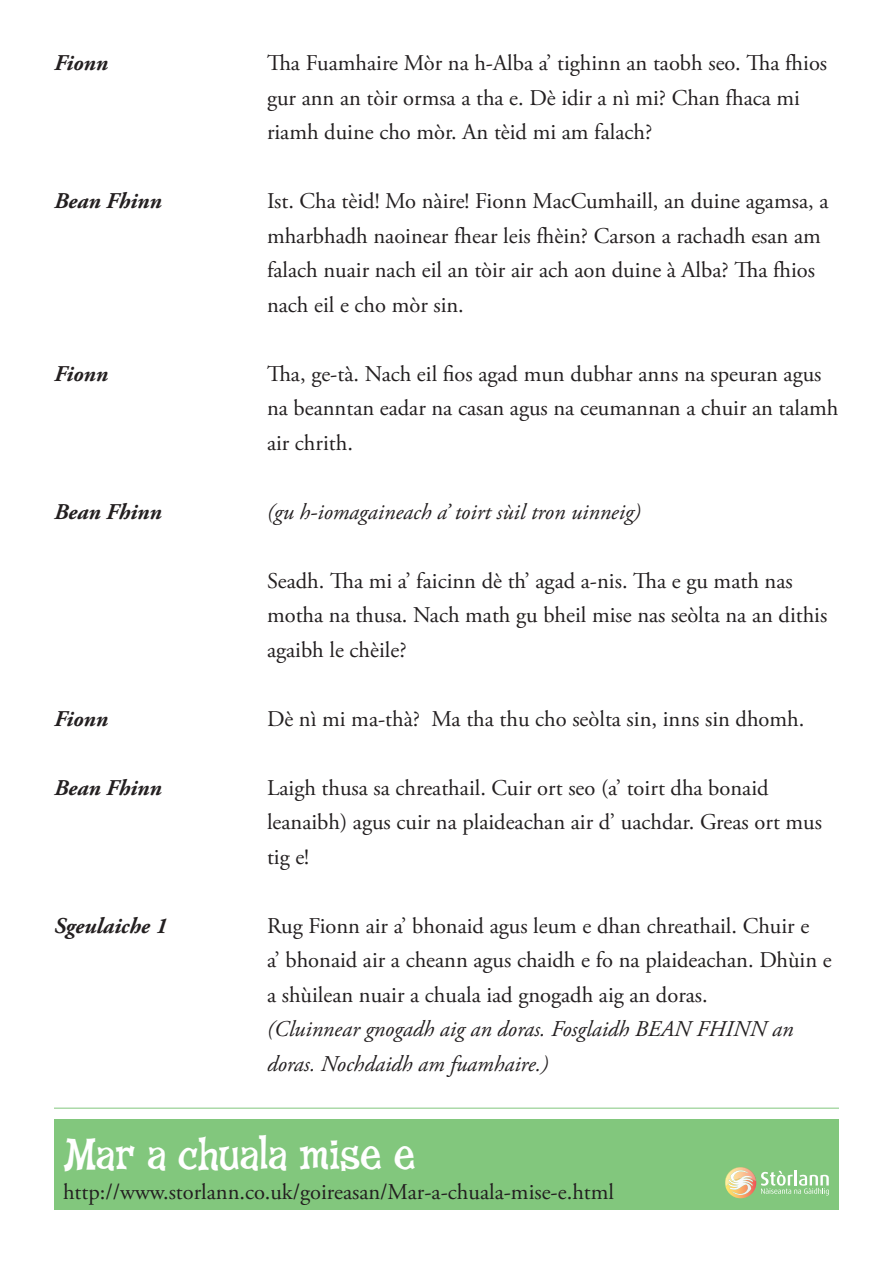
<style>
.page{position:relative;width:893px;height:1263px;background:#fff}
.page>*{position:absolute;margin:0;border:0;box-sizing:border-box;transform-origin:0 0}
.t1{font:45px "Fink Roman";letter-spacing:-.015em;color:#fff}
.drama_text{font:22.5px/34.5px "Adobe Garamond Pro";color:#231f20}
.drama_text-2{font:italic 22.5px/34.5px "Adobe Garamond Pro";color:#231f20}
.drama_text-3{font:italic 700 22.5px "Adobe Garamond Pro";color:#231f20}
</style>
<div class="page">
<hr style="left:54px;top:1108px;width:785px;height:1px;background:#82c77d">
<div style="left:54px;top:1119px;width:785px;height:91px;background:#82c77d"></div>
<svg style="left:725px;top:1167px;width:104px;height:31px"></svg>
<p class="drama_text-3" style="left:54px;top:50px;width:56px">Fionn</p>
<p class="drama_text" style="left:267px;top:47px;width:562px">Tha Fuamhaire Mòr na h-Alba a’ tighinn an taobh seo. Tha fhios gur ann an tòir ormsa a tha e. Dè idir a nì mi? Chan fhaca mi riamh duine cho mòr. An tèid mi am falach?</p>
<p class="drama_text-3" style="left:54px;top:188px;width:109px">Bean Fhinn</p>
<p class="drama_text" style="left:267px;top:185px;width:563px">Ist. Cha tèid! Mo nàire! Fionn MacCumhaill, an duine agamsa, a mharbhadh naoinear fhear leis fhèin? Carson a rachadh esan am falach nuair nach eil an tòir air ach aon duine à Alba? Tha fhios nach eil e cho mòr sin.</p>
<p class="drama_text-3" style="left:54px;top:361px;width:56px">Fionn</p>
<p class="drama_text" style="left:267px;top:357px;width:573px">Tha, ge-tà. Nach eil fios agad mun dubhar anns na speuran agus na beanntan eadar na casan agus na ceumannan a chuir an talamh air chrith.</p>
<p class="drama_text-3" style="left:54px;top:499px;width:109px">Bean Fhinn</p>
<p class="drama_text-2" style="left:267px;top:495px;width:375px">(gu h-iomagaineach a’ toirt sùil tron uinneig)</p>
<p class="drama_text" style="left:267px;top:564px;width:562px">Seadh. Tha mi a’ faicinn dè th’ agad a-nis. Tha e gu math nas motha na thusa. Nach math gu bheil mise nas seòlta na an dithis agaibh le chèile?</p>
<p class="drama_text-3" style="left:54px;top:706px;width:56px">Fionn</p>
<p class="drama_text" style="left:267px;top:702px;width:539px">Dè nì mi ma-thà? Ma tha thu cho seòlta sin, inns sin dhomh.</p>
<p class="drama_text-3" style="left:54px;top:775px;width:109px">Bean Fhinn</p>
<p class="drama_text" style="left:267px;top:771px;width:556px">Laigh thusa sa chreathail. Cuir ort seo (a’ toirt dha bonaid leanaibh) agus cuir na plaideachan air d’ uachdar. Greas ort mus tig e!</p>
<p class="drama_text-3" style="left:54px;top:913px;width:115px">Sgeulaiche 1</p>
<p class="drama_text" style="left:267px;top:909px;width:566px">Rug Fionn air a’ bhonaid agus leum e dhan chreathail. Chuir e<br>a’ bhonaid air a cheann agus chaidh e fo na plaideachan. Dhùin e a shùilean nuair a chuala iad gnogadh aig an doras.</p>
<p class="drama_text-2" style="left:267px;top:1013px;width:528px">(Cluinnear gnogadh aig an doras. Fosglaidh BEAN FHINN an doras. Nochdaidh am fuamhaire.)</p>
<h1 class="t1" style="left:63px;top:1127px;width:355px">Mar a chuala mise e</h1>
<p class="drama_text" style="left:63px;top:1175px;width:553px">http://www.storlann.co.uk/goireasan/Mar-a-chuala-mise-e.html</p>
</div>
